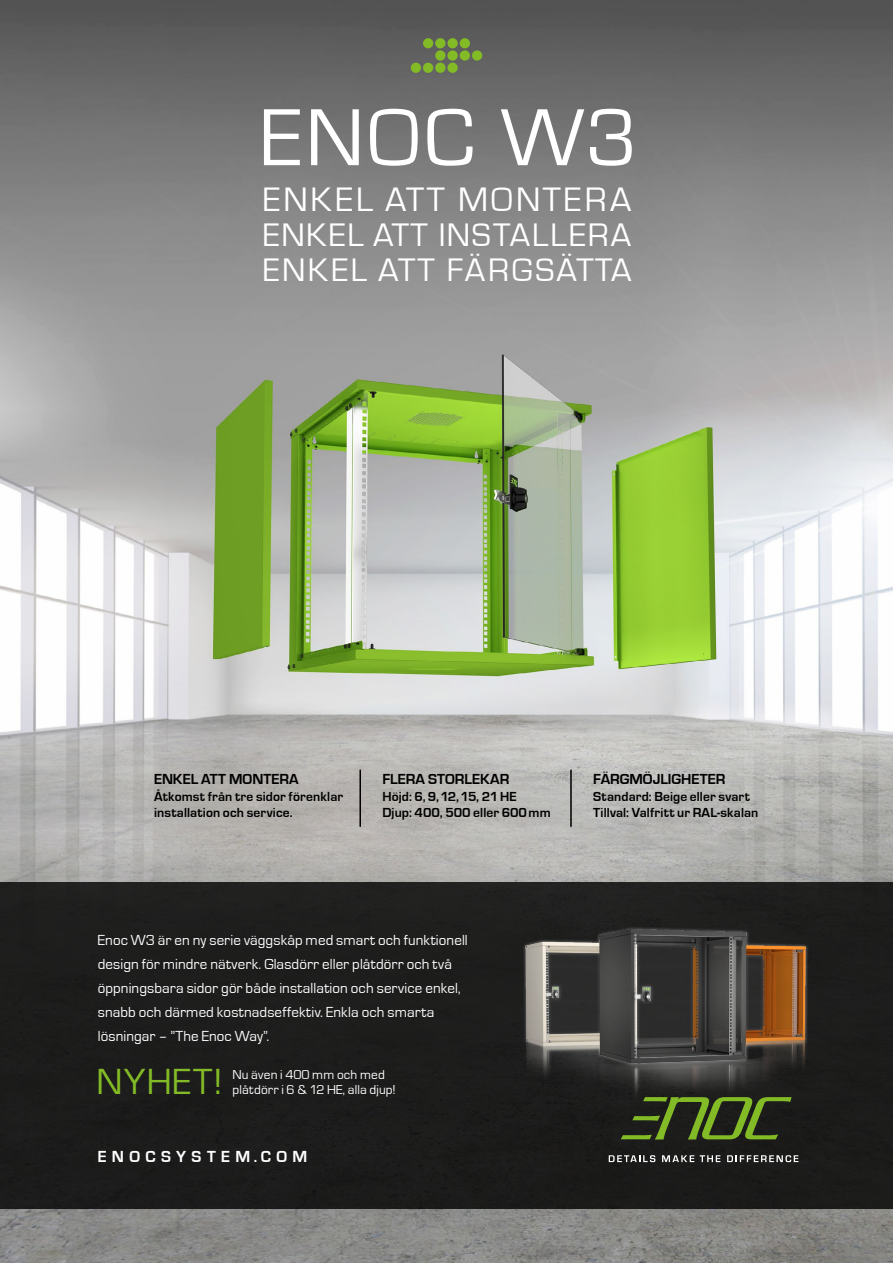
<style>
.page{position:relative;width:893px;height:1263px;background:#fff}
.page>*{position:absolute;margin:0;border:0;box-sizing:border-box;transform-origin:0 0}
.t1{font:83.85px "Eurostile";letter-spacing:.04em;color:#fff}
.t2{font:37.5px "Eurostile";letter-spacing:.04em;color:#83bb26}
.t3{font:34.95px "Eurostile";letter-spacing:.085em;color:#fff}
.t4{font:33.6px/35px "Eurostile";letter-spacing:.06em;color:#fff}
.t5{font:700 16.5px "Eurostile";letter-spacing:.325em;color:#fff}
.t6{font:15px/24px "Eurostile";letter-spacing:.005em;color:#fff}
.t7{font:700 15px "Eurostile";color:#000}
.t8{font:700 13.5px/16.5px "Eurostile";letter-spacing:.01em;color:#000}
.t9{font:13.35px "Eurostile";letter-spacing:.01em;color:#fff}
</style>
<div class="page">
<img style="left:0;top:0;width:893px;height:1263px">
<div style="left:0;top:882px;width:893px;height:327px;background:#1d1d1c"></div>
<img style="left:523px;top:927px;width:285px;height:168px">
<hr style="left:359px;top:770px;width:2px;height:56px;background:#000">
<hr style="left:570px;top:770px;width:2px;height:56px;background:#000">
<div style="left:411px;top:63px;width:10px;height:10px;background:#83bb26;border-radius:50%"></div>
<div style="left:423px;top:38px;width:10px;height:10px;background:#83bb26;border-radius:50%"></div>
<div style="left:423px;top:63px;width:10px;height:10px;background:#83bb26;border-radius:50%"></div>
<div style="left:435px;top:38px;width:10px;height:10px;background:#83bb26;border-radius:50%"></div>
<div style="left:435px;top:50px;width:10px;height:11px;background:#83bb26;border-radius:50%"></div>
<div style="left:435px;top:63px;width:10px;height:10px;background:#83bb26;border-radius:50%"></div>
<div style="left:447px;top:38px;width:11px;height:10px;background:#83bb26;border-radius:50%"></div>
<div style="left:447px;top:50px;width:11px;height:11px;background:#83bb26;border-radius:50%"></div>
<div style="left:447px;top:63px;width:11px;height:10px;background:#83bb26;border-radius:50%"></div>
<div style="left:460px;top:38px;width:10px;height:10px;background:#83bb26;border-radius:50%"></div>
<div style="left:460px;top:50px;width:10px;height:11px;background:#83bb26;border-radius:50%"></div>
<div style="left:472px;top:50px;width:10px;height:11px;background:#83bb26;border-radius:50%"></div>
<svg style="left:621px;top:1097px;width:171px;height:42px"></svg>
<svg style="left:609px;top:1155px;width:46px;height:7px"></svg>
<svg style="left:662px;top:1155px;width:32px;height:7px"></svg>
<svg style="left:700px;top:1155px;width:20px;height:7px"></svg>
<svg style="left:727px;top:1155px;width:71px;height:7px"></svg>
<h1 class="t1" style="left:261px;top:92px;width:378px">ENOC W3</h1>
<h3 class="t3" style="left:263px;top:180px;width:370px">ENKEL ATT MONTERA</h3>
<h3 class="t4" style="left:263px;top:218px;width:370px">ENKEL ATT INSTALLERA<br>ENKEL ATT FÄRGSÄTTA</h3>
<p class="t7" style="left:154px;top:771px;width:146px">ENKEL ATT MONTERA</p>
<p class="t8" style="left:154px;top:788px;width:190px">Åtkomst från tre sidor förenklar installation och service.</p>
<p class="t7" style="left:382px;top:771px;width:129px">FLERA STORLEKAR</p>
<p class="t8" style="left:382px;top:788px;width:170px">Höjd: 6, 9, 12, 15, 21 HE<br>Djup: 400, 500 eller 600mm</p>
<p class="t7" style="left:593px;top:771px;width:134px">FÄRGMÖJLIGHETER</p>
<p class="t8" style="left:593px;top:788px;width:166px">Standard: Beige eller svart<br>Tillval: Valfritt ur RAL-skalan</p>
<p class="t6" style="left:98px;top:929px;width:371px">Enoc W3 är en ny serie väggskåp med smart och funktionell design för mindre nätverk. Glasdörr eller plåtdörr och två öppningsbara sidor gör både installation och service enkel, snabb och därmed kostnadseffektiv. Enkla och smarta lösningar – ”The Enoc Way”.</p>
<h2 class="t2" style="left:97px;top:1062px;width:128px">NYHET!</h2>
<p class="t9" style="left:233px;top:1068px;width:154px">Nu även i 400 mm och med</p>
<p class="t9" style="left:233px;top:1083px;width:165px">plåtdörr i 6 &amp; 12 HE, alla djup!</p>
<p class="t5" style="left:98px;top:1148px;width:211px">ENOCSYSTEM.COM</p>
</div>
